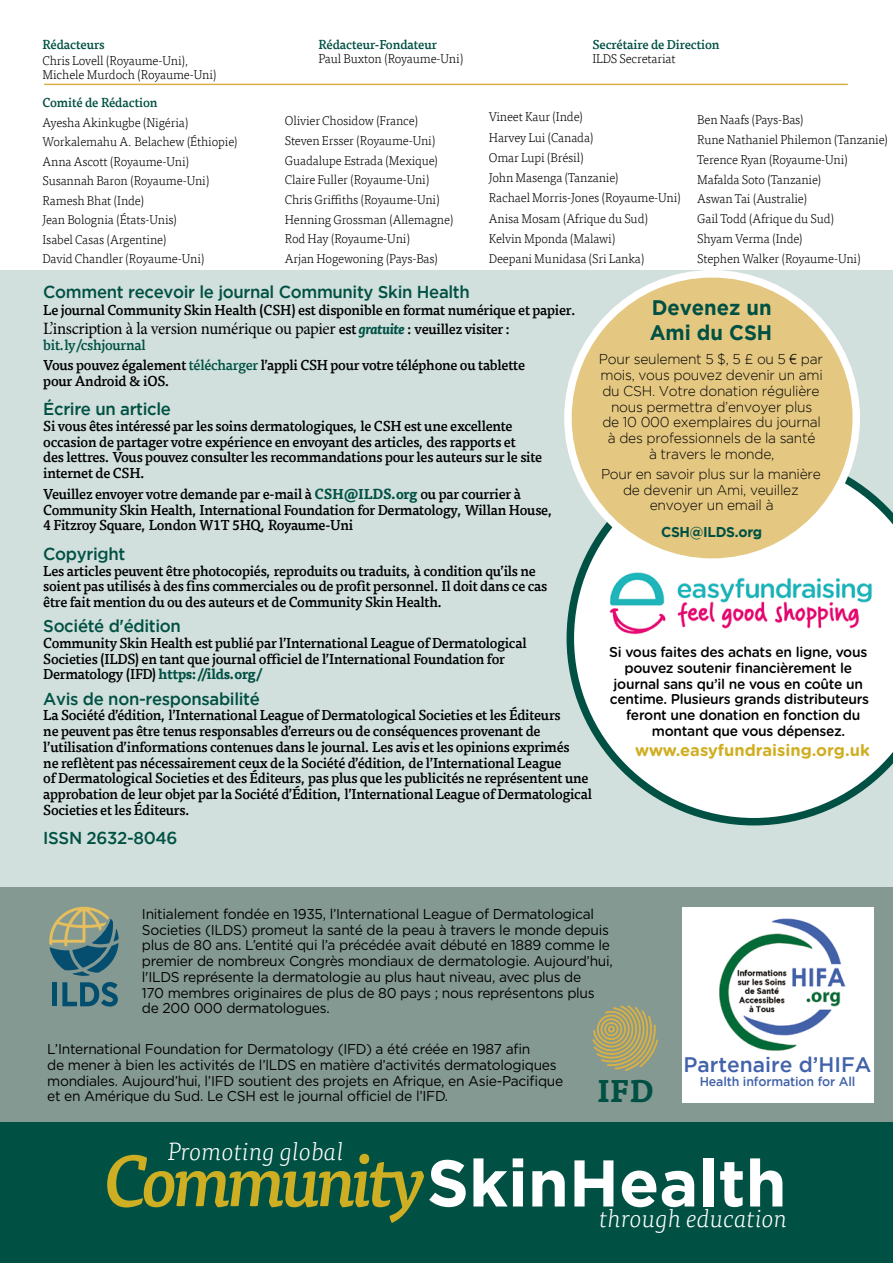
<style>
.page{position:relative;width:893px;height:1263px;background:#fff}
.page>*{position:absolute;margin:0;border:0;box-sizing:border-box;transform-origin:0 0}
.t1{font:700 65.85px "Gotham";color:#fff}
.t2{font:700 31.05px "Tisa Offc";color:#005143}
.t3{font:italic 300 25.05px "Tisa Offc";color:#fff}
.t4{font:700 21px/25.5px "Gotham";color:#005143;scale:.96 1}
.t5{font:500 21px "Gotham";color:#4262aa}
.t6{font:500 17.25px "Gotham";letter-spacing:-.02em;color:#005143}
.t7{font:17.25px "Minion Pro";letter-spacing:-.02em;color:#000}
.t8{font:700 16.5px "Gotham Rounded";color:#d0ae21}
.t9{font:500 14.25px/15.8px "Tisa Offc";letter-spacing:-.02em;color:#000}
.t10{font:14.25px/15.8px "Gotham";letter-spacing:-.02em;color:#000}
.t11{font:300 14.25px/15.8px "Gotham";letter-spacing:-.02em;color:#000;text-align:center}
.t12{font:500 14.25px "Gotham Rounded";letter-spacing:-.02em;color:#000}
.t13{font:500 14.25px "Tisa Offc";letter-spacing:-.02em;color:#005143}
.t14{font:700 14.25px "Gotham";letter-spacing:-.02em;color:#005143}
.t15{font:300 12.75px/14.2px "Tisa Offc";letter-spacing:-.01em;color:#000}
.t16{font:500 12.75px "Tisa Offc";letter-spacing:-.01em;color:#005143}
.t17{font:500 12.75px "Gotham";letter-spacing:-.01em;color:#4262aa}
.s1{font-family:"Tisa Offc";font-weight:500;font-size:14.25px}
.s2{font-family:"Tisa Offc";font-weight:700;font-style:italic;font-size:14.25px;color:#005143}
.s3{color:#005143}
.s4{font-weight:700;color:#005143}
.s5{font-family:"Arial MT Std"}
.s6{font-family:"Tisa Offc";font-weight:500;font-style:italic;font-size:71.1px;color:#ceae22}
</style>
<div class="page">
<div style="left:0;top:1095px;width:893px;height:168px;background:#005143"></div>
<div style="left:0;top:887px;width:893px;height:234px;background:#849991"></div>
<hr style="left:44px;top:84px;width:804px;height:1px;background:#d8b046">
<svg style="left:592px;top:1005px;width:66px;height:66px"></svg>
<svg style="left:49px;top:907px;width:70px;height:69px"></svg>
<div style="left:52px;top:982px;width:5px;height:24px;background:#014e6f"></div>
<svg style="left:62px;top:982px;width:56px;height:24px"></svg>
<div style="left:682px;top:907px;width:191px;height:195px;background:#fff"></div>
<img style="left:720px;top:918px;width:126px;height:133px">
<div style="left:0;top:270px;width:893px;height:617px;background:#d1dfdd"></div>
<svg style="left:567px;top:454px;width:326px;height:371px"></svg>
<img style="left:595px;top:560px;width:290px;height:78px">
<div style="left:568px;top:274px;width:288px;height:288px;background:#e4c781;border-radius:50%"></div>
<div style="left:564px;top:270px;width:296px;height:296px;border:8px solid #fff;border-radius:50%"></div>
<p class="t16" style="left:43px;top:37px;width:64px">Rédacteurs</p>
<p class="t15" style="left:43px;top:54px;width:176px">Chris Lovell (Royaume-Uni),<br>Michele Murdoch (Royaume-Uni)</p>
<p class="t16" style="left:43px;top:95px;width:117px">Comité de Rédaction</p>
<p class="t15" style="left:43px;top:115px;width:148px">Ayesha Akinkugbe (Nigéria)</p>
<p class="t15" style="left:43px;top:135px;width:197px">Workalemahu A. Belachew (Éthiopie)</p>
<p class="t15" style="left:43px;top:155px;width:148px">Anna Ascott (Royaume-Uni)</p>
<p class="t15" style="left:43px;top:174px;width:168px">Susannah Baron (Royaume-Uni)</p>
<p class="t15" style="left:43px;top:194px;width:103px">Ramesh Bhat (Inde)</p>
<p class="t15" style="left:43px;top:213px;width:136px">Jean Bolognia (États-Unis)</p>
<p class="t15" style="left:43px;top:233px;width:125px">Isabel Casas (Argentine)</p>
<p class="t15" style="left:43px;top:252px;width:164px">David Chandler (Royaume-Uni)</p>
<p class="t16" style="left:318px;top:37px;width:120px">Rédacteur-Fondateur</p>
<p class="t15" style="left:318px;top:52px;width:146px">Paul Buxton (Royaume-Uni)</p>
<p class="t15" style="left:285px;top:114px;width:135px">Olivier Chosidow (France)</p>
<p class="t15" style="left:285px;top:134px;width:152px">Steven Ersser (Royaume-Uni)</p>
<p class="t15" style="left:285px;top:153px;width:155px">Guadalupe Estrada (Mexique)</p>
<p class="t15" style="left:285px;top:173px;width:146px">Claire Fuller (Royaume-Uni)</p>
<p class="t15" style="left:285px;top:193px;width:156px">Chris Griffiths (Royaume-Uni)</p>
<p class="t15" style="left:285px;top:213px;width:170px">Henning Grossman (Allemagne)</p>
<p class="t15" style="left:285px;top:232px;width:127px">Rod Hay (Royaume-Uni)</p>
<p class="t15" style="left:285px;top:252px;width:155px">Arjan Hogewoning (Pays-Bas)</p>
<p class="t16" style="left:592px;top:37px;width:129px">Secrétaire de Direction</p>
<p class="t15" style="left:592px;top:52px;width:85px">ILDS Secretariat</p>
<p class="t15" style="left:489px;top:110px;width:96px">Vineet Kaur (Inde)</p>
<p class="t15" style="left:489px;top:130px;width:106px">Harvey Lui (Canada)</p>
<p class="t15" style="left:489px;top:151px;width:96px">Omar Lupi (Brésil)</p>
<p class="t15" style="left:489px;top:171px;width:131px">John Masenga (Tanzanie)</p>
<p class="t15" style="left:489px;top:191px;width:194px">Rachael Morris-Jones (Royaume-Uni)</p>
<p class="t15" style="left:489px;top:212px;width:161px">Anisa Mosam (Afrique du Sud)</p>
<p class="t15" style="left:489px;top:232px;width:128px">Kelvin Mponda (Malawi)</p>
<p class="t15" style="left:489px;top:252px;width:157px">Deepani Munidasa (Sri Lanka)</p>
<p class="t15" style="left:697px;top:113px;width:108px">Ben Naafs (Pays-Bas)</p>
<p class="t15" style="left:697px;top:133px;width:192px">Rune Nathaniel Philemon (Tanzanie)</p>
<p class="t15" style="left:697px;top:152px;width:152px">Terence Ryan (Royaume-Uni)</p>
<p class="t15" style="left:697px;top:172px;width:126px">Mafalda Soto (Tanzanie)</p>
<p class="t15" style="left:697px;top:192px;width:111px">Aswan Tai (Australie)</p>
<p class="t15" style="left:697px;top:212px;width:139px">Gail Todd (Afrique du Sud)</p>
<p class="t15" style="left:697px;top:232px;width:107px">Shyam Verma (Inde)</p>
<p class="t15" style="left:697px;top:252px;width:165px">Stephen Walker (Royaume-Uni)</p>
<p class="t6" style="left:43px;top:282px;width:428px">Comment recevoir le journal Community Skin Health</p>
<p class="t9" style="left:43px;top:303px;width:534px">Le journal Community Skin Health (CSH) est disponible en format numérique et papier.</p>
<p class="t7" style="left:43px;top:317px;width:469px">L’inscription à la version numérique ou papier <span class="s1">est</span> <span class="s2">gratuite</span> <span class="s1">: veuillez visiter :</span></p>
<p class="t13" style="left:43px;top:337px;width:104px">bit.ly/cshjournal</p>
<p class="t9" style="left:43px;top:357px;width:483px">Vous pouvez également <span class="s3">télécharger</span> l’appli CSH pour votre téléphone ou tablette pour Android &amp; iOS.</p>
<p class="t6" style="left:43px;top:399px;width:129px">Écrire un article</p>
<p class="t9" style="left:43px;top:418px;width:500px">Si vous êtes intéressé par les soins dermatologiques, le CSH est une excellente occasion de partager votre expérience en envoyant des articles, des rapports et<br>des lettres. Vous pouvez consulter les recommandations pour les auteurs sur le site internet de CSH.</p>
<p class="t9" style="left:43px;top:486px;width:511px">Veuillez envoyer votre demande par e-mail à <span class="s4">CSH@ILDS.org</span> ou par courrier à<br>Community Skin Health, International Foundation for Dermatology, Willan House,<br>4 Fitzroy Square, London W1T 5HQ, Royaume-Uni</p>
<p class="t6" style="left:43px;top:544px;width:83px">Copyright</p>
<p class="t9" style="left:43px;top:563px;width:506px">Les articles peuvent être photocopiés, reproduits ou traduits, à condition qu’ils ne soient pas utilisés à des fins commerciales ou de profit personnel. Il doit dans ce cas être fait mention du ou des auteurs et de Community Skin Health.</p>
<p class="t6" style="left:43px;top:616px;width:139px">Société d'édition</p>
<p class="t9" style="left:43px;top:635px;width:485px">Community Skin Health est publié par l’International League of Dermatological<br>Societies (ILDS) en tant que journal officiel de l’International Foundation for<br>Dermatology (IFD) <span class="s4">https://ilds.org/</span></p>
<p class="t6" style="left:43px;top:689px;width:218px">Avis de non-responsabilité</p>
<p class="t9" style="left:43px;top:708px;width:550px">La Société d’édition, l’International League of Dermatological Societies et les Éditeurs<br>ne peuvent pas être tenus responsables d’erreurs ou de conséquences provenant de l’utilisation d’informations contenues dans le journal. Les avis et les opinions exprimés<br>ne reflètent pas nécessairement ceux de la Société d’édition, de l’International League<br>of Dermatological Societies et des Éditeurs, pas plus que les publicités ne représentent une approbation de leur objet par la Société d’Édition, l’International League of Dermatological Societies et les Éditeurs.</p>
<p class="t6" style="left:43px;top:828px;width:136px">ISSN 2632-8046</p>
<p class="t4" style="left:650px;top:294px;width:129px">Devenez un<br>Ami du CSH</p>
<p class="t11" style="left:599px;top:351px;width:225px">Pour seulement 5 $, 5 £ ou 5 <span class="s5">€</span> par mois, vous pouvez devenir un ami du CSH. Votre donation régulière nous permettra d’envoyer plus<br>de 10 000 exemplaires du journal à des professionnels de la santé<br>à travers le monde,</p>
<p class="t11" style="left:601px;top:466px;width:221px">Pour en savoir plus sur la manière de devenir un Ami, veuillez envoyer un email à</p>
<p class="t14" style="left:661px;top:523px;width:103px">CSH@ILDS.org</p>
<p class="t12" style="left:609px;top:642px;width:260px">Si vous faites des achats en ligne, vous</p>
<p class="t12" style="left:624px;top:658px;width:229px">pouvez soutenir financièrement le</p>
<p class="t12" style="left:614px;top:673px;width:251px">journal sans qu’il ne vous en coûte un</p>
<p class="t12" style="left:610px;top:689px;width:261px">centime. Plusieurs grands distributeurs</p>
<p class="t12" style="left:626px;top:705px;width:236px">feront une donation en fonction du</p>
<p class="t12" style="left:652px;top:721px;width:195px">montant que vous dépensez.</p>
<p class="t8" style="left:635px;top:738px;width:236px">www.easyfundraising.org.uk</p>
<p class="t10" style="left:142px;top:906px;width:472px">Initialement fondée en 1935, l’International League of Dermatological Societies (ILDS) promeut la santé de la peau à travers le monde depuis plus de 80 ans. L’entité qui l’a précédée avait débuté en 1889 comme le premier de nombreux Congrès mondiaux de dermatologie. Aujourd’hui, l'ILDS représente la dermatologie au plus haut niveau, avec plus de<br>170 membres originaires de plus de 80 pays ; nous représentons plus de 200 000 dermatologues.</p>
<p class="t10" style="left:47px;top:1041px;width:518px">L’International Foundation for Dermatology (IFD) a été créée en 1987 afin<br>de mener à bien les activités de l’lLDS en matière d’activités dermatologiques mondiales. Aujourd’hui, l’IFD soutient des projets en Afrique, en Asie-Pacifique et en Amérique du Sud. Le CSH est le journal officiel de l’IFD.</p>
<p class="t2" style="left:597px;top:1072px;width:58px">IFD</p>
<p class="t5" style="left:683px;top:1053px;width:190px">Partenaire d’HIFA</p>
<p class="t17" style="left:700px;top:1075px;width:157px">Health information for All</p>
<p class="t3" style="left:168px;top:1138px;width:178px">Promoting global</p>
<p class="t1" style="left:104px;top:1139px;width:684px"><span class="s6">Community</span>SkinHealth</p>
<p class="t3" style="left:599px;top:1205px;width:190px">through education</p>
</div>
